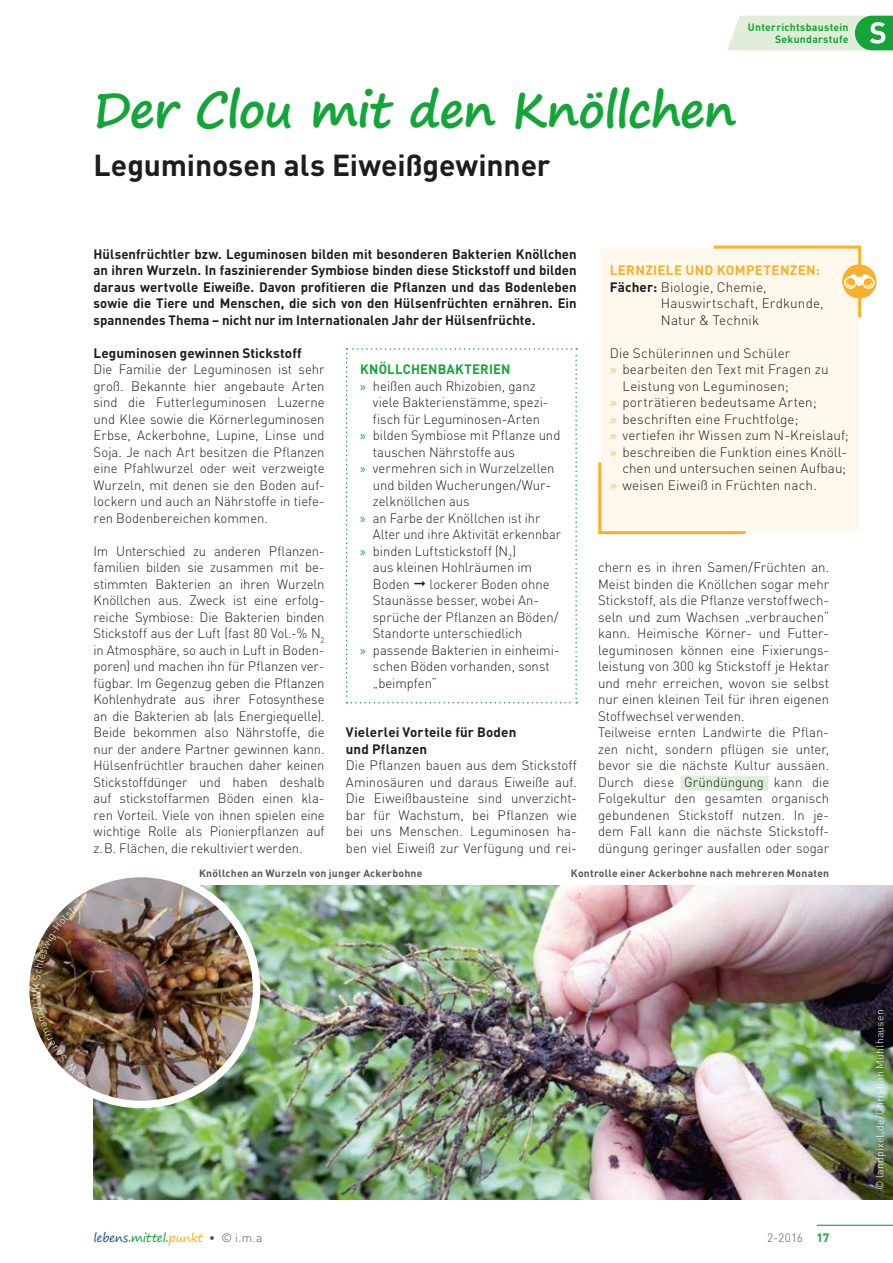
<style>
.page{position:relative;width:893px;height:1263px;background:#fff}
.page>*{position:absolute;margin:0;border:0;box-sizing:border-box;transform-origin:0 0}
.t1{font:700 48px "Segoe Print";letter-spacing:-.025em;color:#13a538}
.t2{font:700 30px "DINOT";letter-spacing:-.005em;color:#1d1d1b}
.t3{font:300 13.5px/16.5px "DINOT";color:#1d1d1b;text-align:justify}
.t4{font:700 13.5px/16.5px "DINOT";letter-spacing:.005em;color:#1d1d1b;text-align:justify}
.t5{font:300 13.5px "DINOT";color:#1d1d1b;scale:.95 1}
.t6{font:700 13.5px/16.5px "DINOT";letter-spacing:.02em;color:#f9b02b}
.t7{font:700 13.5px "DINOT";letter-spacing:.015em;color:#13a538}
.t8{font:12px "Segoe Print";letter-spacing:-.025em;color:#195393}
.t9{font:300 12px "DINOT";color:#575756}
.t10{font:700 10.5px "DINOT";letter-spacing:.02em;color:#575756}
.t11{font:300 10.5px "DINOT";letter-spacing:.02em;color:#fff}
.t12{font:700 10.5px/12.6px "DINOT";letter-spacing:.025em;color:#13a538;text-align:right}
.s1{font-family:"Myriad Pro";font-weight:400;color:#13a538}
.s2{color:#1d1d1b}
.s3{font-weight:300;color:#1d1d1b}
.s4{color:#f9b02b}
.s5{color:#13a538}
.s6{font-family:"DINOT";font-weight:300;color:#575756}
.s7{font-weight:700;color:#13a538}
</style>
<div class="page">
<svg style="left:680px;top:775px;width:89px;height:16px"></svg>
<div style="left:601px;top:249px;width:257px;height:282px;background:#fff8ed"></div>
<svg style="left:598px;top:462px;width:148px;height:73px"></svg>
<img style="left:94px;top:886px;width:799px;height:313px">
<img style="left:26px;top:873px;width:231px;height:231px;border-radius:115px">
<div style="left:22px;top:870px;width:238px;height:238px;border:8px solid #fff;border-radius:50%"></div>
<svg style="left:346px;top:348px;width:231px;height:355px"></svg>
<svg style="left:711px;top:245px;width:165px;height:75px"></svg>
<hr style="left:817px;top:1225px;width:76px;height:1px;background:#13a538">
<svg style="left:727px;top:16px;width:166px;height:34px;background:#bde1bf"></svg>
<img style="left:33px;top:900px;width:54px;height:180px">
<p class="t12" style="left:748px;top:20px;width:102px">Unterrichtsbaustein<br>Sekundarstufe</p>
<h1 class="t1" style="left:94px;top:66px;width:644px">Der Clou mit den Knöllchen</h1>
<h2 class="t2" style="left:94px;top:146px;width:459px">Leguminosen als Eiweißgewinner</h2>
<p class="t4" style="left:94px;top:245px;width:485px">Hülsenfrüchtler bzw. Leguminosen bilden mit besonderen Bakterien Knöllchen an ihren Wurzeln. In faszinierender Symbiose binden diese Stickstoff und bilden daraus wertvolle Eiweiße. Davon profitieren die Pflanzen und das Bodenleben sowie die Tiere und Menschen, die sich von den Hülsenfrüchten ernähren. Ein spannendes Thema – nicht nur im Internationalen Jahr der Hülsenfrüchte.</p>
<p class="t4" style="left:94px;top:344px;width:210px">Leguminosen gewinnen Stickstoff</p>
<p class="t3" style="left:94px;top:361px;width:233px">Die Familie der Leguminosen ist sehr groß. Bekannte hier angebaute Arten sind die Futterleguminosen Luzerne und Klee sowie die Körnerleguminosen Erbse, Ackerbohne, Lupine, Linse und Soja. Je nach Art besitzen die Pflanzen eine Pfahlwurzel oder weit verzweigte Wurzeln, mit denen sie den Boden auf&shy;lockern und auch an Nährstoffe in tiefe&shy;ren Bodenbereichen kommen.</p>
<p class="t3" style="left:94px;top:542px;width:233px">Im Unterschied zu anderen Pflanzen&shy;familien bilden sie zusammen mit be&shy;stimmten Bakterien an ihren Wurzeln Knöllchen aus. Zweck ist eine erfolg&shy;reiche Symbiose: Die Bakterien binden Stickstoff aus der Luft (fast 80 Vol.-% N<sub>2 </sub>in Atmosphäre, so auch in Luft in Boden&shy;poren) und machen ihn für Pflanzen ver&shy;fügbar. Im Gegenzug geben die Pflanzen Kohlenhydrate aus ihrer Fotosynthese an die Bakterien ab (als Energiequelle).<br>Beide bekommen also Nährstoffe, die nur der andere Partner gewinnen kann.<br>Hülsenfrüchtler brauchen daher keinen Stickstoffdünger und haben deshalb auf stickstoffarmen Böden einen kla&shy;ren Vorteil. Viele von ihnen spielen eine wichtige Rolle als Pionierpflanzen auf z.B. Flächen, die rekultiviert werden.</p>
<p class="t7" style="left:360px;top:360px;width:152px">KNÖLLCHENBAKTERIEN</p>
<p class="t3" style="left:360px;top:377px;width:177px"><span class="s1">»</span> heißen auch Rhizobien, ganz</p>
<p class="t3" style="left:373px;top:394px;width:177px">viele Bakterienstämme, spezi-</p>
<p class="t3" style="left:373px;top:410px;width:169px">fisch für Leguminosen-Arten</p>
<p class="t3" style="left:360px;top:427px;width:202px"><span class="s1">»</span> bilden Symbiose mit Pflanze und</p>
<p class="t3" style="left:373px;top:443px;width:144px">tauschen Nährstoffe aus</p>
<p class="t3" style="left:360px;top:460px;width:196px"><span class="s1">»</span> vermehren sich in Wurzelzellen</p>
<p class="t3" style="left:373px;top:476px;width:180px">und bilden Wucherungen/Wur-</p>
<p class="t3" style="left:373px;top:493px;width:98px">zelknöllchen aus</p>
<p class="t5" style="left:360px;top:509px;width:191px"><span class="s1">»</span> an Farbe der Knöllchen ist ihr</p>
<p class="t5" style="left:373px;top:526px;width:200px">Alter und ihre Aktivität erkennbar</p>
<p class="t3" style="left:360px;top:542px;width:157px"><span class="s1">»</span> binden Luftstickstoff (N<sub>2</sub>)</p>
<p class="t3" style="left:373px;top:559px;width:161px">aus kleinen Hohlräumen im</p>
<p class="t3" style="left:373px;top:575px;width:178px">Boden ◻ lockerer Boden ohne</p>
<p class="t3" style="left:373px;top:592px;width:168px">Staunässe besser, wobei An-</p>
<p class="t3" style="left:373px;top:608px;width:187px">sprüche der Pflanzen an Böden/</p>
<p class="t3" style="left:373px;top:625px;width:151px">Standorte unterschiedlich</p>
<p class="t3" style="left:360px;top:641px;width:201px"><span class="s1">»</span> passende Bakterien in einheimi-</p>
<p class="t3" style="left:373px;top:658px;width:179px">schen Böden vorhanden, sonst</p>
<p class="t3" style="left:373px;top:674px;width:66px">„beimpfen“</p>
<p class="t4" style="left:346px;top:724px;width:172px">Vielerlei Vorteile für Boden und Pflanzen</p>
<p class="t3" style="left:346px;top:757px;width:233px">Die Pflanzen bauen aus dem Stickstoff Aminosäuren und daraus Eiweiße auf.<br>Die Eiweißbausteine sind unverzicht&shy;bar für Wachstum, bei Pflanzen wie bei uns Menschen. Leguminosen ha&shy;ben viel Eiweiß zur Verfügung und rei-</p>
<p class="t6" style="left:610px;top:262px;width:212px">LERNZIELE UND KOMPETENZEN:<br><span class="s2">Fächer:</span> <span class="s3">Biologie, Chemie,</span></p>
<p class="t3" style="left:661px;top:295px;width:164px">Hauswirtschaft, Erdkunde,<br>Natur &amp; Technik</p>
<p class="t3" style="left:610px;top:344px;width:182px">Die Schülerinnen und Schüler</p>
<p class="t3" style="left:610px;top:361px;width:220px"><span class="s4">»</span> bearbeiten den Text mit Fragen zu</p>
<p class="t3" style="left:622px;top:377px;width:168px">Leistung von Leguminosen;</p>
<p class="t3" style="left:610px;top:394px;width:208px"><span class="s4">»</span> porträtieren bedeutsame Arten;</p>
<p class="t3" style="left:610px;top:410px;width:190px"><span class="s4">»</span> beschriften eine Fruchtfolge;</p>
<p class="t3" style="left:610px;top:427px;width:240px"><span class="s4">»</span> vertiefen ihr Wissen zum N-Kreislauf;</p>
<p class="t3" style="left:610px;top:443px;width:239px"><span class="s4">»</span> beschreiben die Funktion eines Knöll-</p>
<p class="t3" style="left:622px;top:460px;width:225px">chen und untersuchen seinen Aufbau;</p>
<p class="t3" style="left:610px;top:476px;width:209px"><span class="s4">»</span> weisen Eiweiß in Früchten nach.</p>
<p class="t3" style="left:598px;top:559px;width:233px;text-align:left">chern es in ihren Samen/Früchten an.<br>Meist binden die Knöllchen sogar mehr Stickstoff, als die Pflanze verstoffwech&shy;seln und zum Wachsen „verbrauchen“ kann. Heimische Körner- und Futter&shy;leguminosen können eine Fixierungs&shy;leistung von 300 kg Stickstoff je Hektar und mehr erreichen, wovon sie selbst nur einen kleinen Teil für ihren eigenen Stoffwechsel verwenden.<br>Teilweise ernten Landwirte die Pflan&shy;zen nicht, sondern pflügen sie unter, bevor sie die nächste Kultur aussäen.<br>Durch diese Gründüngung kann die Folgekultur den gesamten organisch gebundenen Stickstoff nutzen. In je&shy;dem Fall kann die nächste Stickstoff&shy;düngung geringer ausfallen oder sogar</p>
<p class="t10" style="left:199px;top:867px;width:225px">Knöllchen an Wurzeln von junger Ackerbohne</p>
<p class="t10" style="left:571px;top:866px;width:260px">Kontrolle einer Ackerbohne nach mehreren Monaten</p>
<p class="t8" style="left:94px;top:1227px;width:170px">lebens.<span class="s5">mittel.</span><span class="s4">punkt</span> <span class="s6">• © i.m.a</span></p>
<p class="t9" style="left:767px;top:1231px;width:64px">2-2016 <span class="s7">17</span></p>
<p class="t11" style="left:873px;top:1190px;width:182px;rotate:-90deg">© landpixel.de/Christian Mühlhausen</p>
</div>
